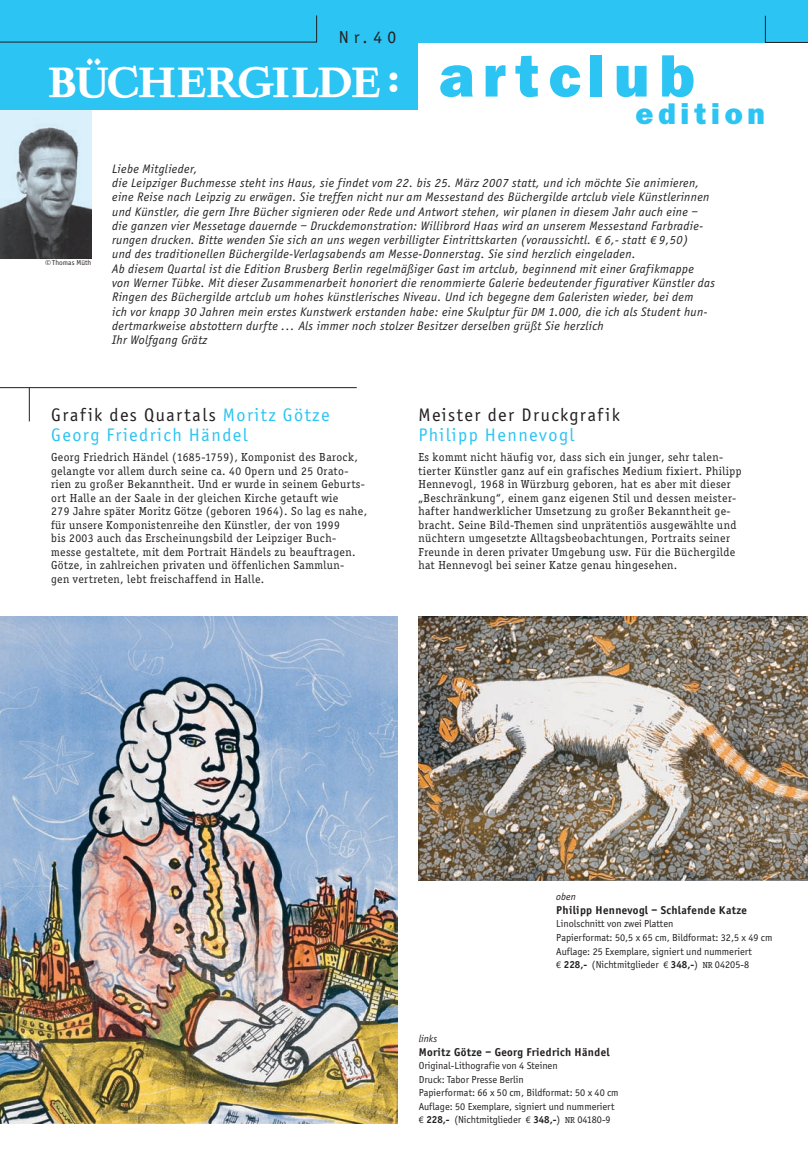
<style>
.page{position:relative;width:808px;height:1149px;background:#fff}
.page>*{position:absolute;margin:0;border:0;box-sizing:border-box;transform-origin:0 0}
.t1{font:800 60px "Franklin Gothic";letter-spacing:.155em;color:#2bc4f3}
.t2{font:48.6px "BG Logo";color:#fff}
.t3{font:800 30px "Franklin Gothic";letter-spacing:.16em;color:#2bc4f3}
.t4{font:18.75px/20.2px "Officina Sans";letter-spacing:.08em;color:#2bc4f3}
.t5{font:18.75px "Officina Sans";letter-spacing:.08em;color:#231f20}
.t6{font:18px "Officina Sans";color:#231f20}
.t7{font:italic 12.75px/14.2px "Officina Sans";letter-spacing:.03em;color:#231f20}
.t8{font:12px/13.5px "Officina Serif";letter-spacing:.035em;color:#231f20}
.t9{font:700 11.7px "Officina Sans";letter-spacing:.03em;color:#231f20}
.t10{font:10.5px/13.5px "Officina Sans";color:#231f20}
.t11{font:italic 10.5px "Officina Sans";color:#231f20}
.t12{font:7.5px "Officina Sans";letter-spacing:.01em;color:#231f20}
.s1{font-family:"Linotype Euro Font Rto S";font-style:normal;font-size:12px}
.s2{font-size:12px}
.s3{color:#231f20}
.s4{font-family:"Linotype Euro Font Rto S";font-size:9.75px}
.s5{font-weight:700}
.s6{font-family:"Officina Serif";font-size:9px}
.s7{font-family:"Officina Serif"}
</style>
<div class="page">
<img style="left:0;top:110px;width:91px;height:148px">
<div style="left:0;top:0;width:807px;height:43px;background:#2bc4f3"></div>
<div style="left:0;top:0;width:418px;height:110px;background:#2bc4f3"></div>
<img style="left:418px;top:616px;width:389px;height:263px">
<svg style="left:0;top:15px;width:807px;height:28px"></svg>
<img style="left:0;top:616px;width:398px;height:506px">
<hr style="left:0;top:387px;width:357px;height:1px;background:#231f20">
<hr style="left:29px;top:387px;width:1px;height:34px;background:#231f20">
<h3 class="t6" style="left:339px;top:29px;width:59px">Nr.40</h3>
<h1 class="t1" style="left:439px;top:55px;width:257px">artclub</h1>
<h3 class="t3" style="left:636px;top:103px;width:131px">edition</h3>
<p class="t7" style="left:112px;top:162px;width:605px">Liebe Mitglieder,<br>die Leipziger Buchmesse steht ins Haus, sie findet vom 22. bis 25. März 2007 statt, und ich möchte Sie animieren, eine Reise nach Leipzig zu erwägen. Sie treffen nicht nur am Messestand des Büchergilde artclub viele Künstlerinnen und Künstler, die gern Ihre Bücher signieren oder Rede und Antwort stehen, wir planen in diesem Jahr auch eine – die ganzen vier Messetage dauernde – Druckdemonstration: Willibrord Haas wird an unserem Messestand Farbradie&shy;rungen drucken. Bitte wenden Sie sich an uns wegen verbilligter Eintrittskarten (voraussichtl. <span class="s1">G</span> 6,- statt <span class="s1">G</span> 9,50)<br>und des traditionellen Büchergilde-Verlagsabends am Messe-Donnerstag. Sie sind herzlich eingeladen.<br>Ab diesem Quartal ist die Edition Brusberg Berlin regelmäßiger Gast im artclub, beginnend mit einer Grafikmappe<br>von Werner Tübke. Mit dieser Zusammenarbeit honoriert die renommierte Galerie bedeutender figurativer Künstler das Ringen des Büchergilde artclub um hohes künstlerisches Niveau. Und ich begegne dem Galeristen wieder, bei dem<br>ich vor knapp 30 Jahren mein erstes Kunstwerk erstanden habe: eine Skulptur für <span class="s2">DM</span> 1.000, die ich als Student hun&shy;dertmarkweise abstottern durfte ... Als immer noch stolzer Besitzer derselben grüßt Sie herzlich<br>Ihr Wolfgang Grätz</p>
<h2 class="t2" style="left:48px;top:51px;width:355px">2341</h2>
<p class="t12" style="left:45px;top:260px;width:48px">© Thomas Müth</p>
<h3 class="t4" style="left:51px;top:406px;width:280px"><span class="s3">Grafik des Quartals</span> Moritz Götze<br>Georg Friedrich Händel</h3>
<p class="t8" style="left:51px;top:451px;width:318px">Georg Friedrich Händel (1685-1759), Komponist des Barock, gelangte vor allem durch seine ca. 40 Opern und 25 Orato&shy;rien zu großer Bekanntheit. Und er wurde in seinem Geburts&shy;ort Halle an der Saale in der gleichen Kirche getauft wie<br>279 Jahre später Moritz Götze (geboren 1964). So lag es nahe, für unsere Komponistenreihe den Künstler, der von 1999<br>bis 2003 auch das Erscheinungsbild der Leipziger Buch&shy;messe gestaltete, mit dem Portrait Händels zu beauftragen.<br>Götze, in zahlreichen privaten und öffenlichen Sammlun-<br>gen vertreten, lebt freischaffend in Halle.</p>
<h3 class="t5" style="left:418px;top:407px;width:203px">Meister der Druckgrafik</h3>
<h3 class="t4" style="left:418px;top:426px;width:157px">Philipp Hennevogl</h3>
<p class="t8" style="left:418px;top:451px;width:325px">Es kommt nicht häufig vor, dass sich ein junger, sehr talen&shy;tierter Künstler ganz auf ein grafisches Medium fixiert. Philipp Hennevogl, 1968 in Würzburg geboren, hat es aber mit dieser „Beschränkung“, einem ganz eigenen Stil und dessen meister&shy;hafter handwerklicher Umsetzung zu großer Bekanntheit ge&shy;bracht. Seine Bild-Themen sind unprätentiös ausgewählte und nüchtern umgesetzte Alltagsbeobachtungen, Portraits seiner Freunde in deren privater Umgebung usw. Für die Büchergilde hat Hennevogl bei seiner Katze genau hingesehen.</p>
<p class="t11" style="left:556px;top:892px;width:21px">oben</p>
<p class="t9" style="left:556px;top:905px;width:192px">Philipp Hennevogl – Schlafende Katze</p>
<p class="t10" style="left:556px;top:917px;width:218px">Linolschnitt von zwei Platten<br>Papierformat: 50,5 x 65 cm, Bildformat: 32,5 x 49 cm Auflage: 25 Exemplare, signiert und nummeriert<br><span class="s4">F</span> <span class="s5">228,-</span> (Nichtmitglieder <span class="s4">F</span> <span class="s5">348,-</span>) <span class="s6">NR</span> <span class="s7">04205-8</span></p>
<p class="t11" style="left:419px;top:1034px;width:20px">links</p>
<p class="t9" style="left:419px;top:1046px;width:192px">Moritz Götze – Georg Friedrich Händel</p>
<p class="t10" style="left:419px;top:1059px;width:201px">Original-Lithografie von 4 Steinen<br>Druck: Tabor Presse Berlin<br>Papierformat: 66 x 50 cm, Bildformat: 50 x 40 cm Auflage: 50 Exemplare, signiert und nummeriert <span class="s4">F</span> <span class="s5">228,-</span> (Nichtmitglieder <span class="s4">F</span> <span class="s5">348,-</span>) <span class="s6">NR</span> <span class="s7">04180-9</span></p>
</div>
